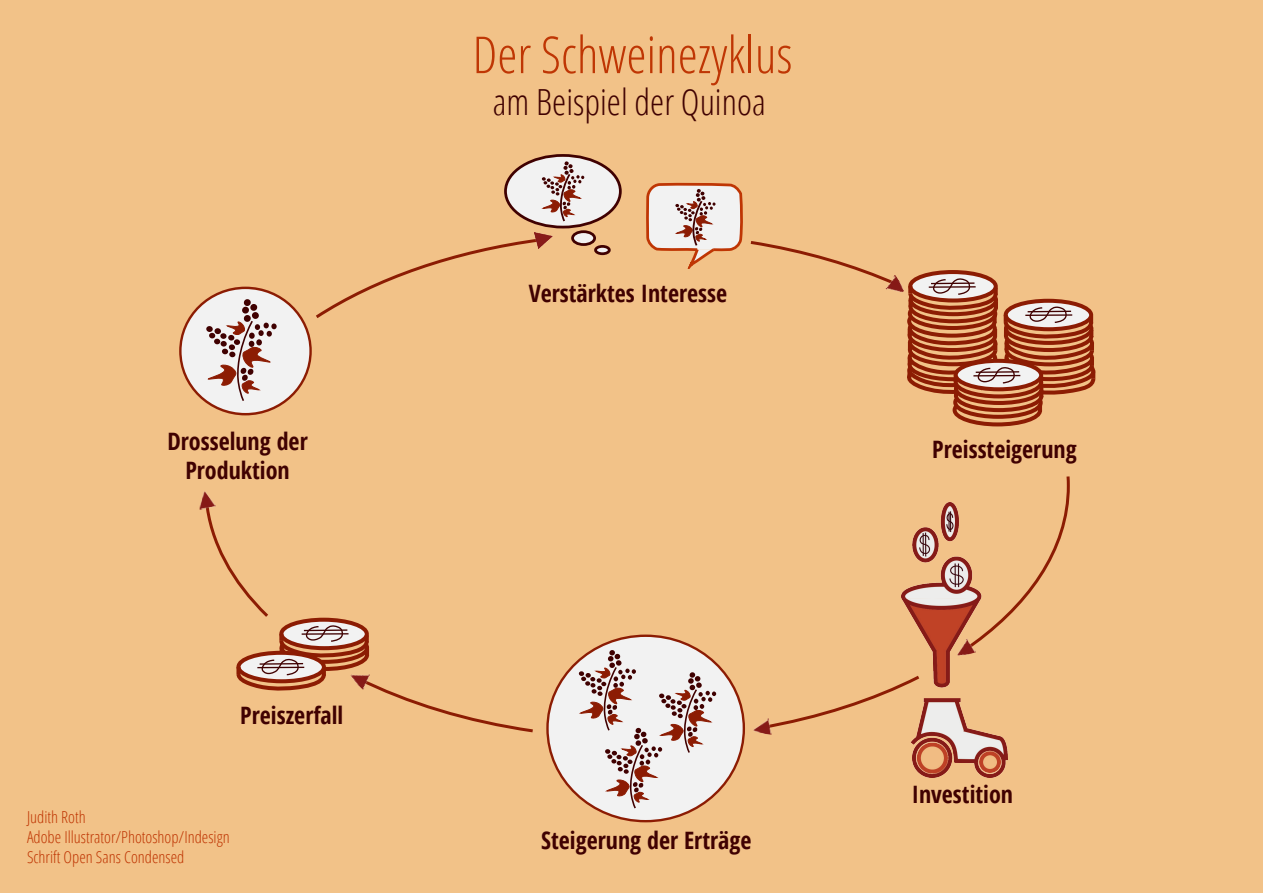
<style>
.page{position:relative;width:1263px;height:893px;background:#fff}
.page>*{position:absolute;margin:0;border:0;box-sizing:border-box;transform-origin:0 0}
.t1{font:300 51px "Open Sans Condensed";color:#bf3604}
.t2{font:300 36px "Open Sans Condensed";color:#400101}
.t3{font:700 24px "Open Sans Condensed";color:#400101}
.t4{font:300 16.5px/19.8px "Open Sans Condensed";color:#bf3604}
</style>
<div class="page">
<div style="left:1px;top:0;width:1262px;height:892px;background:#f2c288"></div>
<div style="left:505px;top:155px;width:115px;height:72px;background:#f2f2f2;border-radius:50%"></div>
<div style="left:504px;top:154px;width:118px;height:74px;border:3px solid #400101;border-radius:50%"></div>
<div style="left:573px;top:232px;width:22px;height:13px;background:#f2f2f2;border-radius:50%"></div>
<div style="left:571px;top:230px;width:25px;height:16px;border:3px solid #400101;border-radius:50%"></div>
<div style="left:595px;top:246px;width:14px;height:8px;background:#f2f2f2;border-radius:50%"></div>
<div style="left:594px;top:245px;width:17px;height:10px;border:3px solid #400101;border-radius:50%"></div>
<svg style="left:542px;top:161px;width:42px;height:62px"></svg>
<svg style="left:910px;top:272px;width:86px;height:29px"></svg>
<div style="left:908px;top:270px;width:90px;height:33px;border:4px solid #8c1c03;border-radius:50%"></div>
<svg style="left:907px;top:277px;width:188px;height:149px"></svg>
<hr style="left:929px;top:286px;width:47px;height:2px;background:#400101">
<hr style="left:931px;top:282px;width:43px;height:2px;background:#400101">
<div style="left:547px;top:636px;width:197px;height:185px;background:#f2f2f2;border-radius:50%"></div>
<svg style="left:579px;top:650px;width:137px;height:160px"></svg>
<div style="left:180px;top:288px;width:131px;height:126px;background:#f2f2f2;border-radius:50%"></div>
<svg style="left:207px;top:299px;width:70px;height:104px"></svg>
<img style="left:902px;top:502px;width:105px;height:276px">
<svg style="left:206px;top:511px;width:327px;height:222px"></svg>
<svg style="left:773px;top:673px;width:150px;height:58px"></svg>
<svg style="left:958px;top:476px;width:112px;height:180px"></svg>
<svg style="left:646px;top:182px;width:236px;height:98px"></svg>
<svg style="left:316px;top:239px;width:224px;height:79px"></svg>
<img style="left:882px;top:275px;width:22px;height:17px">
<img style="left:753px;top:718px;width:20px;height:17px">
<img style="left:954px;top:637px;width:22px;height:20px">
<img style="left:349px;top:666px;width:24px;height:24px">
<img style="left:200px;top:491px;width:16px;height:20px">
<img style="left:534px;top:232px;width:19px;height:16px">
<p class="t3" style="left:167px;top:425px;width:142px">Drosselung der</p>
<p class="t3" style="left:185px;top:454px;width:106px">Produktion</p>
<p class="t3" style="left:240px;top:699px;width:104px">Preiszerfall</p>
<p class="t4" style="left:27px;top:807px;width:204px">Judith Roth<br>Adobe Illustrator/Photoshop/Indesign</p>
<p class="t4" style="left:27px;top:846px;width:159px">Schrift Open Sans Condensed</p>
<p class="t1" style="left:472px;top:20px;width:321px">Der Schweinezyklus</p>
<p class="t2" style="left:493px;top:78px;width:274px">am Beispiel der Quinoa</p>
<p class="t3" style="left:529px;top:276px;width:200px">Verstärktes Interesse</p>
<p class="t3" style="left:932px;top:432px;width:146px">Preissteigerung</p>
<p class="t3" style="left:541px;top:824px;width:212px">Steigerung der Erträge</p>
<p class="t3" style="left:912px;top:777px;width:103px">Investition</p>
</div>
